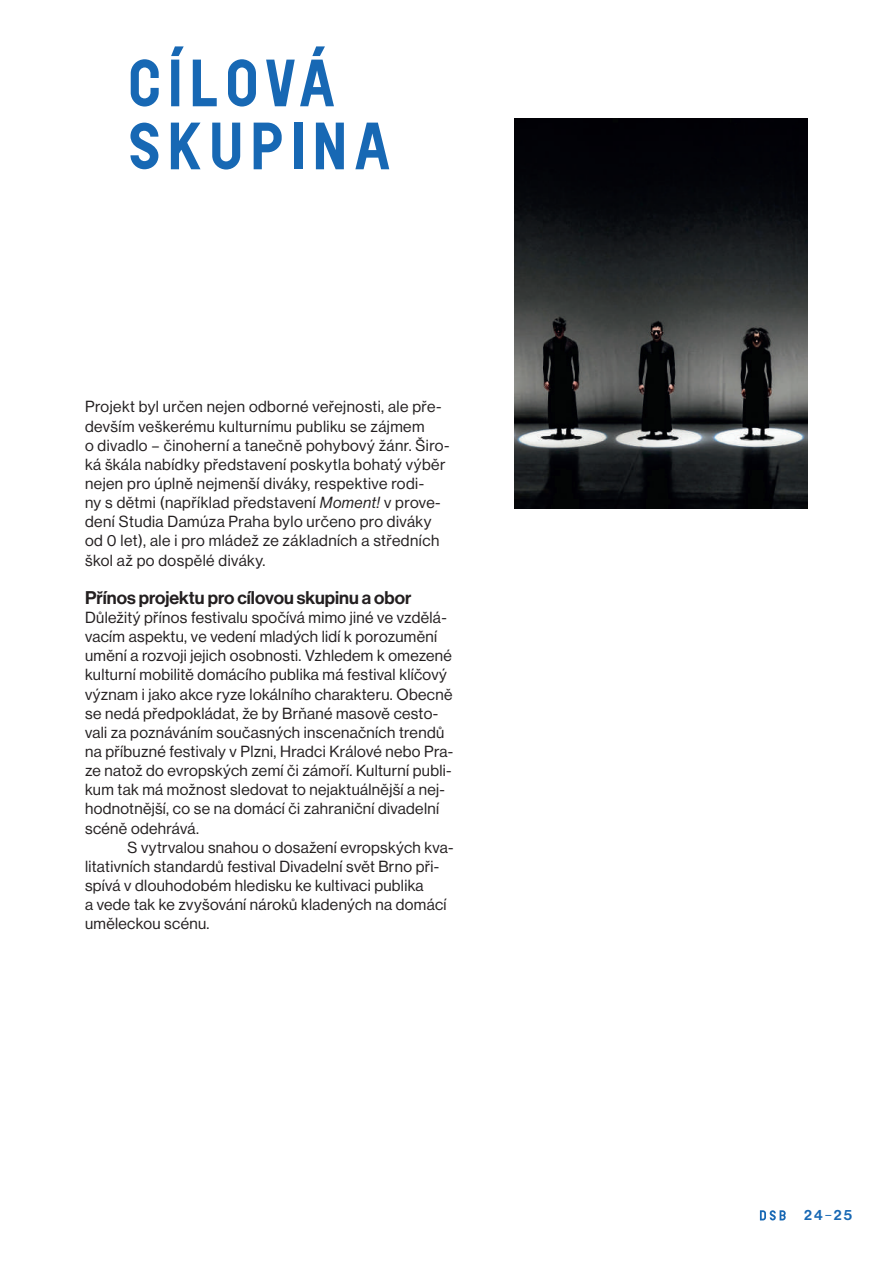
<style>
.page{position:relative;width:893px;height:1263px;background:#fff}
.page>*{position:absolute;margin:0;border:0;box-sizing:border-box;transform-origin:0 0}
.t1{font:63px/63px "Reglo Bold DSB";letter-spacing:.09em;color:#1768b4}
.t2{font:500 18px "Haas Grot Disp 65";color:#231f20}
.t3{font:15.75px/19.2px "Haas Grot Disp 55 Roman";letter-spacing:.02em;color:#231f20}
.t4{font:500 13.95px "Haas Grot Disp 65";color:#1768b4}
.s1{font-family:"Haas Grot Disp 56";font-style:italic}
.s2{font-family:"Haas Grot Disp 55 Roman";font-weight:400}
</style>
<div class="page">
<svg style="left:760px;top:1210px;width:26px;height:10px"></svg>
<img style="left:515px;top:118px;width:293px;height:390px">
<h1 class="t1" style="left:128px;top:51px;width:264px">CÍLOVÁ<br>SKUPINA</h1>
<p class="t3" style="left:85px;top:397px;width:366px">Projekt byl určen nejen odborné veřejnosti, ale pře&shy;devším veškerému kulturnímu publiku se zájmem<br>o divadlo – činoherní a tanečně pohybový žánr. Širo&shy;ká škála nabídky představení poskytla bohatý výběr nejen pro úplně nejmenší diváky, respektive rodi-<br>ny s dětmi (například představení <span class="s1">Moment!</span> v prove&shy;dení Studia Damúza Praha bylo určeno pro diváky od 0 let), ale i pro mládež ze základních a středních škol až po dospělé diváky.</p>
<p class="t2" style="left:85px;top:587px;width:328px">Přínos projektu pro cílovou skupinu a obor</p>
<p class="t3" style="left:85px;top:608px;width:370px">Důležitý přínos festivalu spočívá mimo jiné ve vzdělá&shy;vacím aspektu, ve vedení mladých lidí k porozumění umění a rozvoji jejich osobnosti. Vzhledem k omezené kulturní mobilitě domácího publika má festival klíčový význam i jako akce ryze lokálního charakteru. Obecně se nedá předpokládat, že by Brňané masově cesto&shy;vali za poznáváním současných inscenačních trendů na příbuzné festivaly v Plzni, Hradci Králové nebo Pra&shy;ze natož do evropských zemí či zámoří. Kulturní publi&shy;kum tak má možnost sledovat to nejaktuálnější a nej&shy;hodnotnější, co se na domácí či zahraniční divadelní scéně odehrává.</p>
<p class="t3" style="left:85px;top:838px;width:370px;text-indent:43px">S vytrvalou snahou o dosažení evropských kva&shy;litativních standardů festival Divadelní svět Brno při&shy;spívá v dlouhodobém hledisku ke kultivaci publika<br>a vede tak ke zvyšování nároků kladených na domácí uměleckou scénu.</p>
<p class="t4" style="left:804px;top:1207px;width:49px">24<span class="s2">–</span>25</p>
</div>
